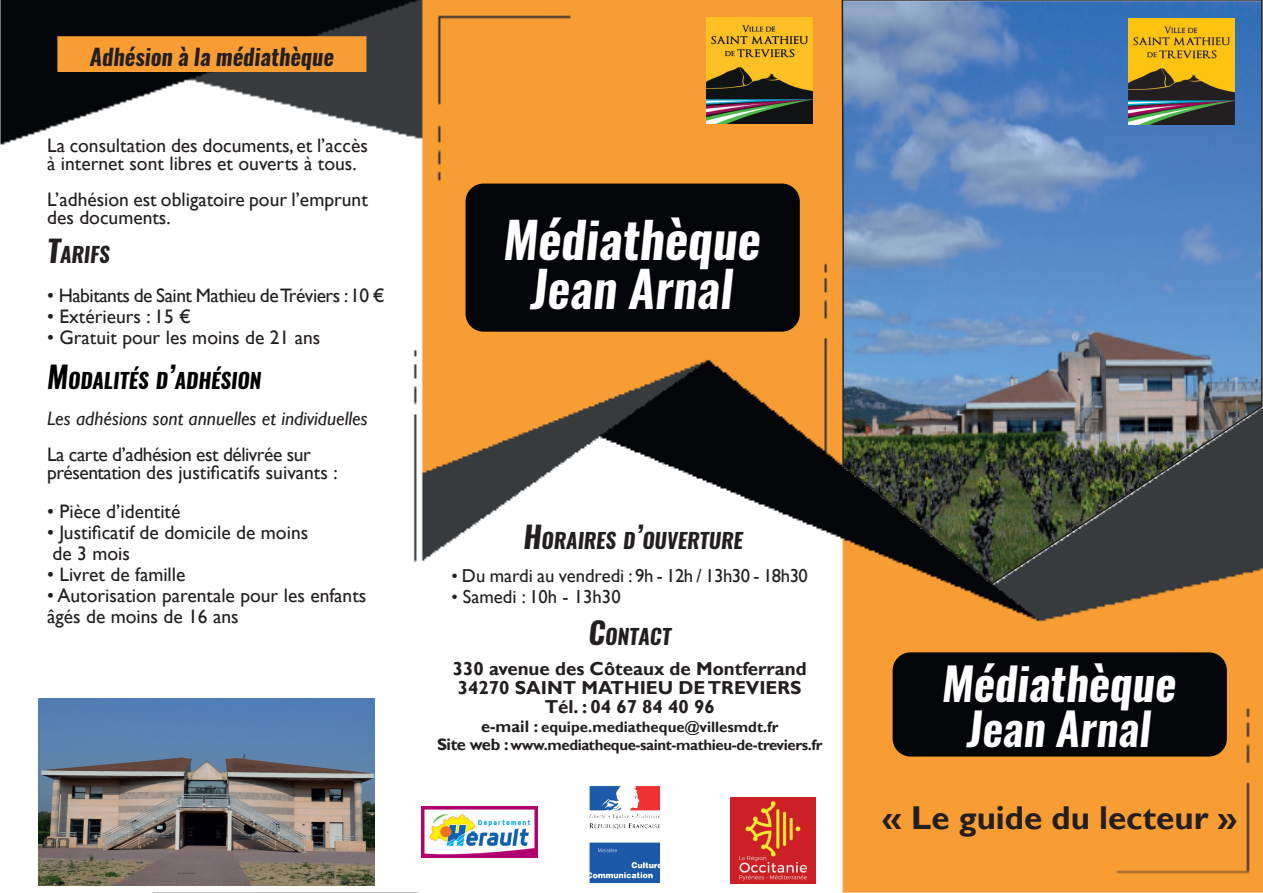
<style>
.page{position:relative;width:1263px;height:893px;background:#fff}
.page>*{position:absolute;margin:0;border:0;box-sizing:border-box;transform-origin:0 0}
.t1{font:italic 700 49.5px "Oswald";color:#fff}
.t2{font:italic 600 49.5px "Oswald";color:#fff}
.t3{font:italic 700 45px "Oswald";color:#fff}
.t4{font:italic 600 45px "Oswald";color:#fff}
.t5{font:700 33px "Gill Sans";color:#231f20}
.t6{font:italic 700 22.5px "Oswald";color:#231f20}
.t7{font:italic 700 21px "Oswald";color:#231f20}
.t8{font:italic 700 21px "Oswald";color:#000001}
.t9{font:19.5px/18px "Gill Sans";color:#231f20}
.t10{font:19.5px/18px "Gill Sans";letter-spacing:-.025em;color:#231f20}
.t11{font:italic 19.5px "Gill Sans";color:#231f20}
.t12{font:700 18.75px/18.8px "Gill Sans";color:#231f20;text-align:center}
.t13{font:18.75px "Gill Sans";letter-spacing:-.02em;color:#231f20}
.t14{font:18.75px "Gill Sans";color:#231f20}
.t15{font:700 15px/18.8px "Gill Sans";letter-spacing:-.025em;color:#231f20;text-align:center}
.s1{font-size:30px}
.s2{font-size:18px}
.s3{font-size:16.5px}
</style>
<div class="page">
<img style="left:0;top:0;width:1263px;height:893px">
<div style="left:58px;top:37px;width:308px;height:34px;background:#f89c34"></div>
<div style="left:57px;top:36px;width:309px;height:36px;border:2px solid #f89c34"></div>
<img style="left:39px;top:698px;width:336px;height:188px">
<div style="left:465px;top:184px;width:335px;height:148px;background:#030508;border-radius:18px"></div>
<img style="left:586px;top:785px;width:77px;height:98px">
<img style="left:422px;top:807px;width:115px;height:51px">
<div style="left:893px;top:652px;width:334px;height:104px;background:#030508;border-radius:18px"></div>
<img style="left:841px;top:0;width:422px;height:585px">
<img style="left:706px;top:18px;width:106px;height:106px">
<img style="left:1128px;top:19px;width:106px;height:106px">
<img style="left:730px;top:798px;width:85px;height:85px">
<p class="t6" style="left:90px;top:41px;width:246px">Adhésion à la médiathèque</p>
<p class="t9" style="left:47px;top:136px;width:322px">La consultation des documents, et l’accès à internet sont libres et ouverts à tous.</p>
<p class="t9" style="left:47px;top:190px;width:322px">L’adhésion est obligatoire pour l’emprunt des documents.</p>
<p class="t7" style="left:47px;top:239px;width:64px"><span class="s1">T</span>ARIFS</p>
<p class="t10" style="left:47px;top:286px;width:339px">• Habitants de Saint Mathieu de Tréviers : 10 €</p>
<p class="t9" style="left:47px;top:307px;width:145px">• Extérieurs : 15 €</p>
<p class="t9" style="left:47px;top:328px;width:275px">• Gratuit pour les moins de 21 ans</p>
<p class="t8" style="left:47px;top:365px;width:216px"><span class="s1">M</span>ODALITÉS D<span class="s1">’</span>ADHÉSION</p>
<p class="t11" style="left:47px;top:407px;width:322px">Les adhésions sont annuelles et individuelles</p>
<p class="t10" style="left:47px;top:445px;width:292px">La carte d’adhésion est délivrée sur présentation des justificatifs suivants :</p>
<p class="t9" style="left:47px;top:502px;width:135px">• Pièce d’identité</p>
<p class="t9" style="left:47px;top:522px;width:263px;line-height:21px">• Justificatif de domicile de moins de 3 mois</p>
<p class="t9" style="left:47px;top:565px;width:140px">• Livret de famille</p>
<p class="t9" style="left:47px;top:585px;width:321px;line-height:21px">• Autorisation parentale pour les enfants âgés de moins de 16 ans</p>
<h1 class="t1" style="left:503px;top:205px;width:259px">Médiathèque</h1>
<h1 class="t2" style="left:531px;top:255px;width:204px">Jean Arnal</h1>
<p class="t7" style="left:524px;top:525px;width:221px"><span class="s1">H</span>ORAIRES D<span class="s1">’</span>OUVERTURE</p>
<p class="t13" style="left:451px;top:564px;width:358px"><span class="s2">•</span> Du mardi au vendredi : 9h - 12h / 13h30 - 18h30</p>
<p class="t14" style="left:451px;top:585px;width:171px"><span class="s2">•</span> Samedi : 10h - 13h30</p>
<p class="t7" style="left:588px;top:621px;width:84px"><span class="s1">C</span>ONTACT</p>
<p class="t12" style="left:453px;top:660px;width:355px">330 avenue des Côteaux de Montferrand<br>34270 SAINT MATHIEU DE TREVIERS<br>Tél. : 04 67 84 40 96</p>
<p class="t15" style="left:437px;top:717px;width:387px"><span class="s3">e-mail :</span> equipe.mediatheque@villesmdt.fr<br><span class="s3">Site web :</span> www.mediatheque-saint-mathieu-de-treviers.fr</p>
<h2 class="t3" style="left:942px;top:652px;width:235px">Médiathèque</h2>
<h2 class="t4" style="left:967px;top:697px;width:185px">Jean Arnal</h2>
<h3 class="t5" style="left:882px;top:798px;width:356px">« Le guide du lecteur »</h3>
</div>
